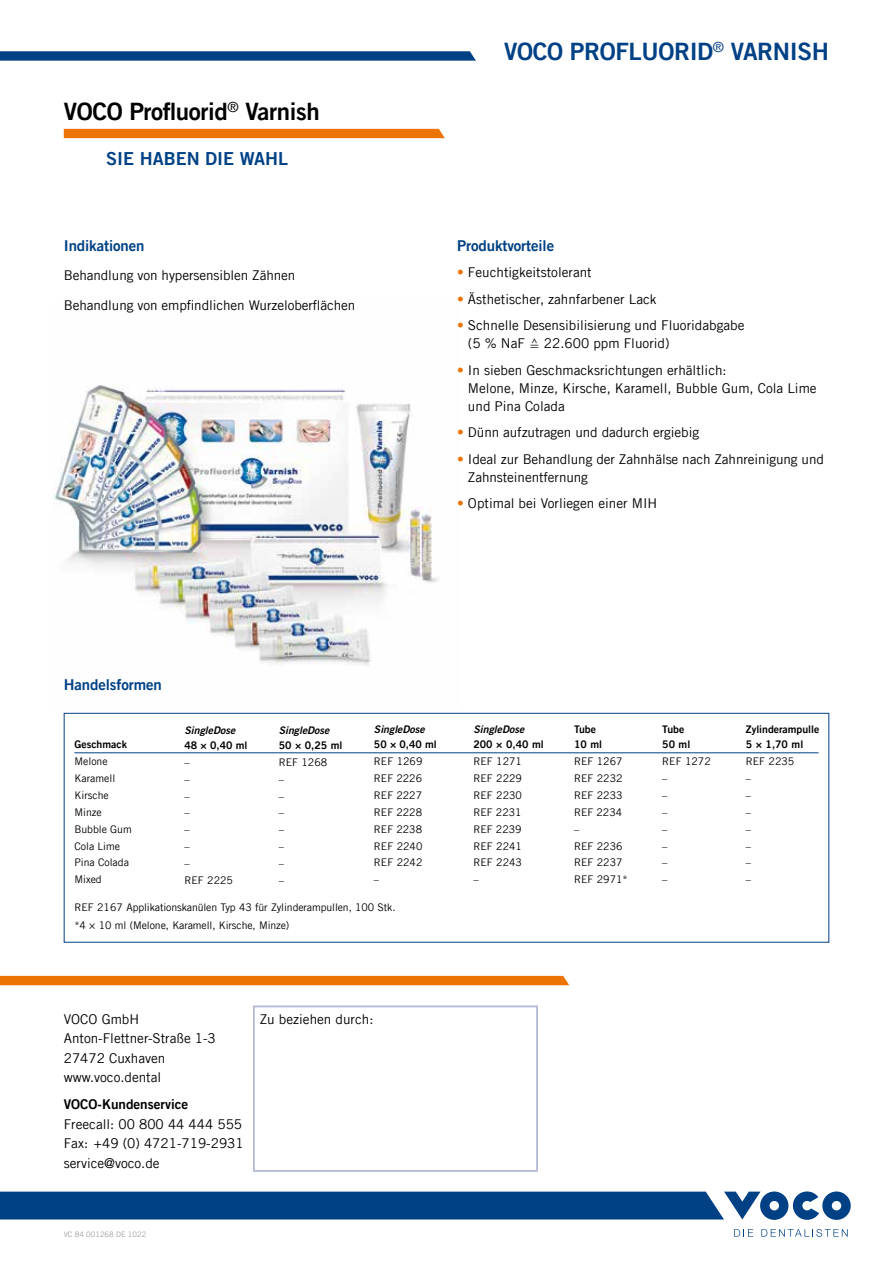
<style>
.page{position:relative;width:893px;height:1263px;background:#fff}
.page>*{position:absolute;margin:0;border:0;box-sizing:border-box;transform-origin:0 0}
.t1{font:24px "Trade Gothic LT Com Bd 2";letter-spacing:-.015em;color:#004185}
.t2{font:24px "Trade Gothic LT Com Bd 2";letter-spacing:-.015em;color:#000}
.t3{font:18px "Trade Gothic LT Com Bd 2";color:#004185}
.t4{font:15px "Trade Gothic LT Com Bd 2";letter-spacing:-.005em;color:#004185}
.t5{font:13.5px/19.5px "Trade Gothic LT Com";color:#000}
.t6{font:13.5px "Trade Gothic LT Com Bd 2";color:#000}
.t7{font:10.5px/16.8px "Trade Gothic LT Com";color:#000}
.t8{font:10.5px/15px "Trade Gothic LT Com Bd 2";color:#000}
.t9{font:10.5px "Trade Gothic LT Com Bd 2 Obl";color:#000}
.t10{font:7.5px "Trade Gothic LT Com";color:#9c9e9f}
.s1{color:#ec7404}
.s2{font-family:"Lucida Sans Unicode"}
</style>
<div class="page">
<img style="left:53px;top:385px;width:385px;height:281px">
<svg style="left:0;top:51px;width:476px;height:10px;background:#114e8d"></svg>
<svg style="left:0;top:1191px;width:851px;height:29px;background:#1b5592"></svg>
<div style="left:0;top:976px;width:569px;height:9px;background:#ec7404"></div>
<svg style="left:734px;top:1229px;width:19px;height:7px"></svg>
<svg style="left:761px;top:1229px;width:87px;height:8px"></svg>
<div style="left:64px;top:129px;width:381px;height:9px;background:#ec7404"></div>
<div style="left:253px;top:1006px;width:285px;height:165px;border:2px solid #b4bad6"></div>
<div style="left:64px;top:713px;width:765px;height:229px;border:1px solid #004185"></div>
<hr style="left:74px;top:752px;width:745px;height:1px;background:#004185">
<h1 class="t2" style="left:64px;top:97px;width:257px">VOCO Profluorid<sup>®</sup> Varnish</h1>
<h2 class="t3" style="left:106px;top:147px;width:183px">SIE HABEN DIE WAHL</h2>
<p class="t4" style="left:64px;top:236px;width:82px">Indikationen</p>
<p class="t5" style="left:64px;top:261px;width:293px;line-height:29.5px">Behandlung von hypersensiblen Zähnen<br>Behandlung von empfindlichen Wurzeloberflächen</p>
<h1 class="t1" style="left:504px;top:37px;width:326px">VOCO PROFLUORID<sup>®</sup> VARNISH</h1>
<p class="t4" style="left:457px;top:236px;width:99px">Produktvorteile</p>
<p class="t5" style="left:457px;top:263px;width:136px"><span class="s1">•</span> Feuchtigkeitstolerant</p>
<p class="t5" style="left:457px;top:289px;width:201px"><span class="s1">•</span> Ästhetischer, zahnfarbener Lack</p>
<p class="t5" style="left:468px;top:316px;width:278px;line-height:18px;text-indent:-11px"><span class="s1">•</span> Schnelle Desensibilisierung und Fluoridabgabe (5 % NaF <span class="s2">≙</span> 22.600 ppm Fluorid)</p>
<p class="t5" style="left:468px;top:361px;width:350px;line-height:18px;text-indent:-11px"><span class="s1">•</span> In sieben Geschmacksrichtungen erhältlich:<br>Melone, Minze, Kirsche, Karamell, Bubble Gum, Cola Lime und Pina Colada</p>
<p class="t5" style="left:457px;top:423px;width:243px"><span class="s1">•</span> Dünn aufzutragen und dadurch ergiebig</p>
<p class="t5" style="left:468px;top:450px;width:357px;line-height:18px;text-indent:-11px"><span class="s1">•</span> Ideal zur Behandlung der Zahnhälse nach Zahnreinigung und<br>Zahnsteinentfernung</p>
<p class="t5" style="left:457px;top:494px;width:202px"><span class="s1">•</span> Optimal bei Vorliegen einer MIH</p>
<p class="t4" style="left:64px;top:675px;width:100px">Handelsformen</p>
<p class="t8" style="left:74px;top:737px;width:54px">Geschmack</p>
<p class="t7" style="left:74px;top:753px;width:59px">Melone<br>Karamell<br>Kirsche<br>Minze<br>Bubble Gum<br>Cola Lime<br>Pina Colada<br>Mixed</p>
<p class="t9" style="left:185px;top:724px;width:52px">SingleDose</p>
<p class="t8" style="left:185px;top:737px;width:64px">48 × 0,40 ml</p>
<p class="t7" style="left:185px;top:753px;width:7px">– –</p>
<p class="t7" style="left:185px;top:804px;width:50px">–<br>–<br>–<br>–<br>REF 2225</p>
<p class="t9" style="left:279px;top:724px;width:52px">SingleDose</p>
<p class="t8" style="left:279px;top:737px;width:65px">50 × 0,25 ml</p>
<p class="t7" style="left:279px;top:753px;width:50px">REF 1268 –</p>
<p class="t7" style="left:279px;top:804px;width:7px;text-align:justify">– – – – –</p>
<p class="t9" style="left:374px;top:723px;width:52px">SingleDose</p>
<p class="t8" style="left:374px;top:737px;width:64px">50 × 0,40 ml</p>
<p class="t7" style="left:374px;top:753px;width:50px;text-align:justify">REF 1269<br>REF 2226<br>REF 2227<br>REF 2228<br>REF 2238<br>REF 2240<br>REF 2242 –</p>
<p class="t7" style="left:74px;top:897px;width:323px;line-height:18.3px">REF 2167 Applikationskanülen Typ 43 für Zylinderampullen, 100 Stk. *4 × 10 ml (Melone, Karamell, Kirsche, Minze)</p>
<p class="t5" style="left:64px;top:1009px;width:154px">VOCO GmbH<br>Anton-Flettner-Straße 1-3<br>27472 Cuxhaven www.voco.dental</p>
<p class="t6" style="left:64px;top:1096px;width:126px">VOCO-Kundenservice</p>
<p class="t5" style="left:64px;top:1114px;width:181px;text-align:justify">Freecall: 00 800 44 444 555<br>Fax: +49 (0) 4721-719-2931 service@voco.de</p>
<p class="t5" style="left:260px;top:1009px;width:115px">Zu beziehen durch:</p>
<p class="t10" style="left:64px;top:1229px;width:84px">VC 84 001268 DE 1022</p>
<p class="t9" style="left:473px;top:723px;width:52px">SingleDose</p>
<p class="t8" style="left:473px;top:737px;width:72px">200 × 0,40 ml</p>
<p class="t7" style="left:473px;top:753px;width:50px;text-align:justify">REF 1271<br>REF 2229<br>REF 2230<br>REF 2231<br>REF 2239<br>REF 2241<br>REF 2243 –</p>
<p class="t8" style="left:574px;top:722px;width:30px">Tube<br>10 ml</p>
<p class="t7" style="left:574px;top:753px;width:55px">REF 1267<br>REF 2232<br>REF 2233<br>REF 2234 –<br>REF 2236<br>REF 2237<br>REF 2971*</p>
<p class="t8" style="left:662px;top:722px;width:30px">Tube<br>50 ml</p>
<p class="t7" style="left:662px;top:753px;width:50px">REF 1272 –<br>–<br>–<br>–<br>–<br>–<br>–</p>
<p class="t8" style="left:746px;top:722px;width:75px">Zylinderampulle<br>5 × 1,70 ml</p>
<p class="t7" style="left:746px;top:753px;width:50px">REF 2235 –<br>–<br>–<br>–</p>
<p class="t7" style="left:746px;top:854px;width:7px">– –</p>
</div>
